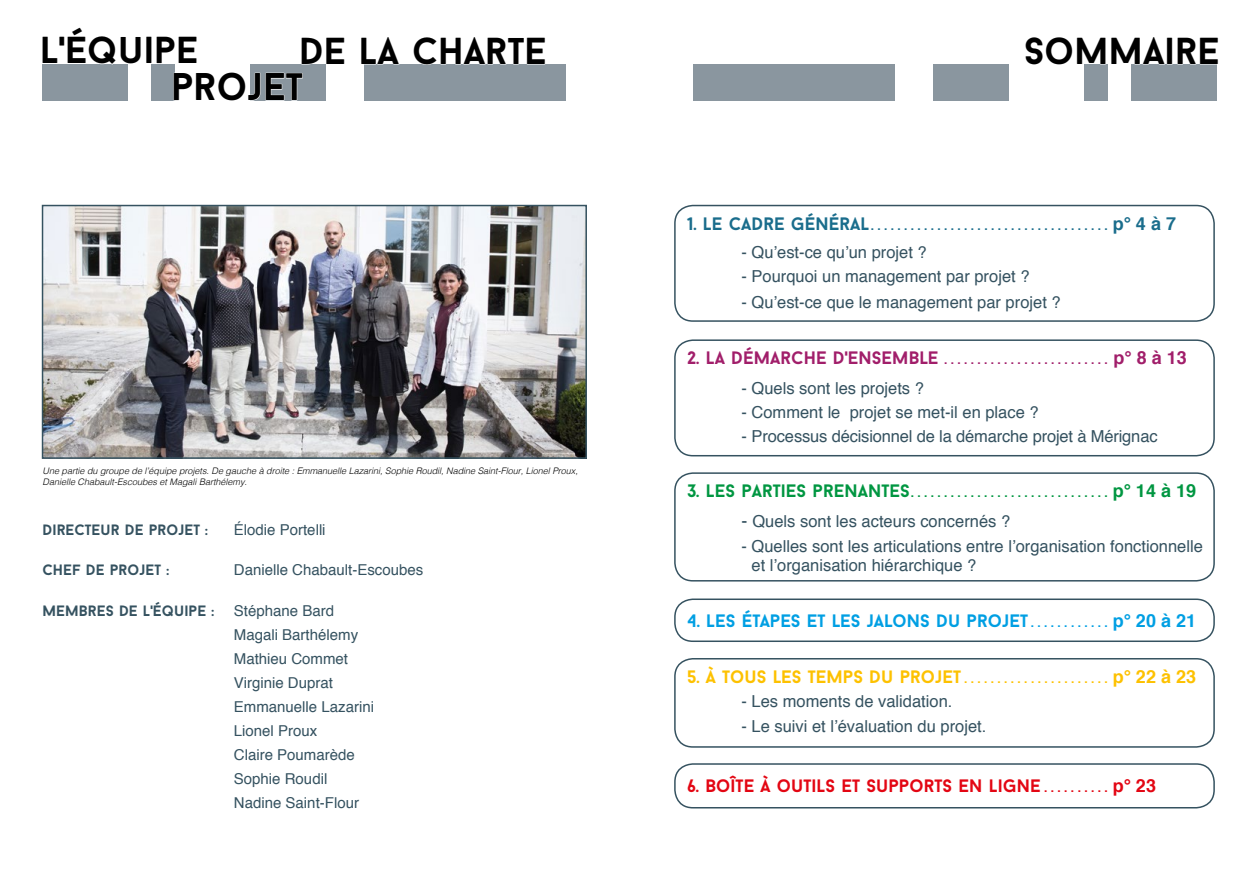
<style>
.page{position:relative;width:1259px;height:893px;background:#fff}
.page>*{position:absolute;margin:0;border:0;box-sizing:border-box;transform-origin:0 0}
.t1{font:700 38.55px "Baron Neue";color:#000}
.t2{font:700 37.5px "Baron Neue";color:#000}
.t3{font:700 18px "Baron Neue";color:#fdc100}
.t4{font:700 18px "Baron Neue";color:#009fe3}
.t5{font:700 18px "Baron Neue";color:#e30613}
.t6{font:16.5px/19.8px "Helvetica";color:#355260}
.t7{font:15px/24px "Helvetica";color:#355260}
.t8{font:700 15px "Baron Neue";color:#355260}
.t9{font:700 12px "Helvetica";color:#009641}
.t10{font:700 12px "Helvetica";color:#1a6d8c}
.t11{font:700 12px "Helvetica";color:#a11e6a}
.t12{font:italic 300 9px/10.8px "Helvetica";color:#000}
.s1{font-family:"Baron Neue";font-size:18px}
.s2{font-size:18px}
.s3{font-family:"Helvetica";font-size:12px}
.s4{font-family:"Helvetica"}
</style>
<div class="page">
<div style="left:43px;top:64px;width:85px;height:36px;background:#8a969f"></div>
<div style="left:1131px;top:64px;width:85px;height:36px;background:#8a969f"></div>
<div style="left:151px;top:64px;width:23px;height:36px;background:#8a969f"></div>
<div style="left:1084px;top:64px;width:24px;height:36px;background:#8a969f"></div>
<div style="left:364px;top:64px;width:202px;height:36px;background:#8a969f"></div>
<div style="left:693px;top:64px;width:202px;height:36px;background:#8a969f"></div>
<div style="left:250px;top:64px;width:76px;height:36px;background:#8a969f"></div>
<div style="left:933px;top:64px;width:76px;height:36px;background:#8a969f"></div>
<div style="left:146px;top:37px;width:5px;height:26px;border:1px solid #fff"></div>
<svg style="left:173px;top:72px;width:130px;height:29px"></svg>
<svg style="left:364px;top:64px;width:36px;height:1px"></svg>
<svg style="left:422px;top:64px;width:123px;height:1px"></svg>
<img style="left:45px;top:208px;width:539px;height:248px">
<div style="left:42px;top:205px;width:545px;height:254px;border:2px solid #355260"></div>
<svg style="left:1100px;top:64px;width:65px;height:1px"></svg>
<div style="left:1167px;top:38px;width:5px;height:26px;border:1px solid #fff"></div>
<svg style="left:1177px;top:64px;width:40px;height:1px"></svg>
<div style="left:674px;top:598px;width:540px;height:44px;border:2px solid #355260;border-radius:18px"></div>
<div style="left:674px;top:205px;width:540px;height:117px;border:2px solid #355260;border-radius:18px"></div>
<div style="left:674px;top:339px;width:540px;height:117px;border:2px solid #355260;border-radius:18px"></div>
<div style="left:674px;top:472px;width:540px;height:110px;border:2px solid #355260;border-radius:18px"></div>
<div style="left:674px;top:658px;width:540px;height:90px;border:2px solid #355260;border-radius:18px"></div>
<div style="left:674px;top:763px;width:540px;height:45px;border:2px solid #355260;border-radius:18px"></div>
<h2 class="t2" style="left:40px;top:26px;width:159px">L'ÉQUIPE</h2>
<h1 class="t1" style="left:171px;top:62px;width:133px">PROJET</h1>
<h2 class="t2" style="left:299px;top:27px;width:249px">DE LA CHARTE</h2>
<p class="t12" style="left:43px;top:465px;width:537px">Une partie du groupe de l’équipe projets. De gauche à droite : Emmanuelle Lazarini, Sophie Roudil, Nadine Saint-Flour, Lionel Proux,<br>Danielle Chabault-Escoubes et Magali Barthélemy.</p>
<p class="t8" style="left:43px;top:521px;width:167px">DIRECTEUR DE PROJET :</p>
<p class="t7" style="left:234px;top:518px;width:93px">Élodie Portelli</p>
<p class="t8" style="left:43px;top:560px;width:128px">CHEF DE PROJET :</p>
<p class="t7" style="left:234px;top:558px;width:191px">Danielle Chabault-Escoubes</p>
<p class="t8" style="left:43px;top:601px;width:173px">MEMBRES DE L'ÉQUIPE :</p>
<p class="t7" style="left:234px;top:599px;width:142px">Stéphane Bard<br>Magali Barthélemy<br>Mathieu Commet<br>Virginie Duprat<br>Emmanuelle Lazarini<br>Lionel Proux<br>Claire Poumarède<br>Sophie Roudil<br>Nadine Saint-Flour</p>
<h2 class="t2" style="left:1024px;top:27px;width:197px">SOMMAIRE</h2>
<p class="t10" style="left:687px;top:216px;width:490px"><span class="s1">1. LE CADRE GÉNÉRAL</span> . . . . . . . . . . . . . . . . . . . . . . . . . . . . . . . . . . . . <span class="s2">p° 4 à 7</span></p>
<p class="t6" style="left:741px;top:243px;width:187px">- Qu’est-ce qu’un projet ?</p>
<p class="t6" style="left:741px;top:267px;width:289px">- Pourquoi un management par projet ?</p>
<p class="t6" style="left:741px;top:293px;width:321px">- Qu’est-ce que le management par projet ?</p>
<p class="t11" style="left:687px;top:350px;width:501px"><span class="s1">2. LA DÉMARCHE D'ENSEMBLE</span> . . . . . . . . . . . . . . . . . . . . . . . . . <span class="s2">p° 8 à 13</span></p>
<p class="t6" style="left:741px;top:378px;width:184px">- Quels sont les projets ?</p>
<p class="t6" style="left:741px;top:402px;width:299px">- Comment le projet se met-il en place ?</p>
<p class="t6" style="left:741px;top:426px;width:418px">- Processus décisionnel de la démarche projet à Mérignac</p>
<p class="t9" style="left:687px;top:483px;width:510px"><span class="s1">3. LES PARTIES PRENANTES</span> . . . . . . . . . . . . . . . . . . . . . . . . . . . . . . <span class="s2">p° 14 à 19</span></p>
<p class="t6" style="left:741px;top:512px;width:270px"><span class="s2">-</span> Quels sont les acteurs concernés ?</p>
<p class="t6" style="left:751px;top:536px;width:453px;text-indent:-10px">- Quelles sont les articulations entre l’organisation fonctionnelle et l’organisation hiérarchique ?</p>
<p class="t4" style="left:687px;top:609px;width:510px">4. LES ÉTAPES ET LES JALONS DU PROJET <span class="s3">. . . . . . . . . . . .</span> <span class="s4">p° 20 à 21</span></p>
<p class="t3" style="left:687px;top:665px;width:510px">5. À TOUS LES TEMPS DU PROJET <span class="s3">. . . . . . . . . . . . . . . . . . . . . .</span> <span class="s4">p° 22 à 23</span></p>
<p class="t6" style="left:741px;top:691px;width:212px">- Les moments de validation.</p>
<p class="t6" style="left:741px;top:717px;width:246px">- Le suivi et l’évaluation du projet.</p>
<p class="t5" style="left:687px;top:775px;width:470px">6. BOÎTE À OUTILS ET SUPPORTS EN LIGNE <span class="s3">. . . . . . . . . .</span> <span class="s4">p° 23</span></p>
</div>
